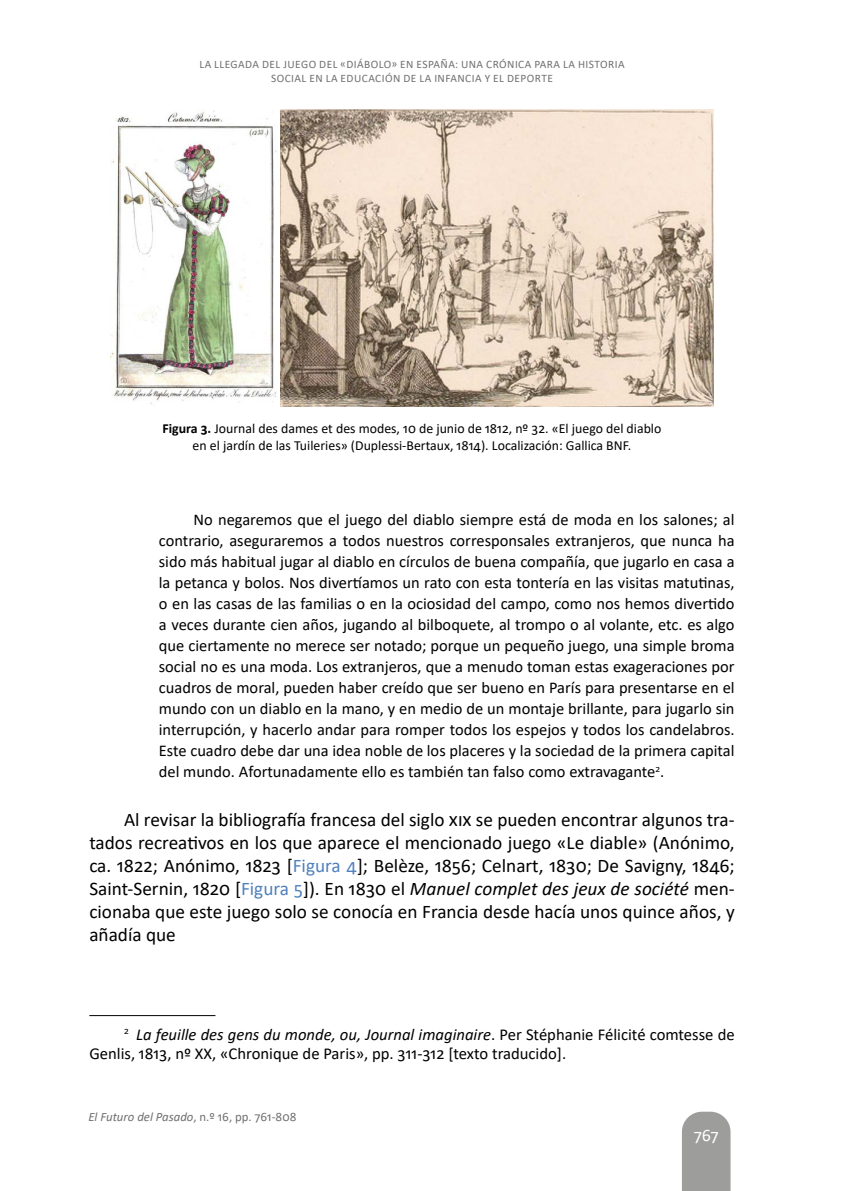
<style>
.page{position:relative;width:844px;height:1191px;background:#fff}
.page>*{position:absolute;margin:0;border:0;box-sizing:border-box;transform-origin:0 0}
.t1{font:19.25px/23.1px "Calibri";color:#000;text-align:justify}
.t2{font:17.5px "Calibri";color:#fff}
.t3{font:16.62px/19.9px "Calibri";color:#000}
.t4{font:16.45px/21px "Calibri";color:#000;text-align:justify}
.t5{font:13.83px/16.6px "Calibri";color:#000;text-align:center}
.t6{font:italic 12.78px "Calibri";color:#707070}
.t7{font:11.38px/13.7px "Calibri";letter-spacing:.04em;color:#707070;text-align:center}
.s1{font-weight:700}
.s2{color:#4f81bd}
.s3{font-style:italic}
.s4{font-style:normal}
</style>
<div class="page">
<svg style="left:682px;top:1111px;width:49px;height:80px;background:#a3a3a2"></svg>
<hr style="left:89px;top:1015px;width:126px;height:1px;background:#000">
<img style="left:110px;top:109px;width:603px;height:298px">
<p class="t7" style="left:199px;top:57px;width:426px">LA LLEGADA DEL JUEGO DEL «DIÁBOLO» EN ESPAÑA: UNA CRÓNICA PARA LA HISTORIA<br>SOCIAL EN LA EDUCACIÓN DE LA INFANCIA Y EL DEPORTE</p>
<p class="t5" style="left:162px;top:420px;width:500px"><span class="s1">Figura 3.</span> Journal des dames et des modes, 10 de junio de 1812, nº 32. «El juego del diablo en el jardín de las Tuileries» (Duplessi-Bertaux, 1814). Localización: Gallica BNF.</p>
<p class="t4" style="left:159px;top:509px;width:577px;text-indent:35px">No negaremos que el juego del diablo siempre está de moda en los salones; al contrario, aseguraremos a todos nuestros corresponsales extranjeros, que nunca ha sido más habitual jugar al diablo en círculos de buena compañía, que jugarlo en casa a la petanca y bolos. Nos divertíamos un rato con esta tontería en las visitas matutinas, o en las casas de las familias o en la ociosidad del campo, como nos hemos divertido a veces durante cien años, jugando al bilboquete, al trompo o al volante, etc. es algo que ciertamente no merece ser notado; porque un pequeño juego, una simple broma social no es una moda. Los extranjeros, que a menudo toman estas exageraciones por cuadros de moral, pueden haber creído que ser bueno en París para presentarse en el mundo con un diablo en la mano, y en medio de un montaje brillante, para jugarlo sin interrupción, y hacerlo andar para romper todos los espejos y todos los candelabros.<br>Este cuadro debe dar una idea noble de los placeres y la sociedad de la primera capital del mundo. Afortunadamente ello es también tan falso como extravagante<sup>2</sup>.</p>
<p class="t1" style="left:89px;top:807px;width:646px;text-indent:35px">Al revisar la bibliografía francesa del siglo xix se pueden encontrar algunos tra&shy;tados recreativos en los que aparece el mencionado juego «Le diable» (Anónimo, ca. 1822; Anónimo, 1823 [<span class="s2">Figura 4</span>]; Belèze, 1856; Celnart, 1830; De Savigny, 1846; Saint-Sernin, 1820 [<span class="s2">Figura 5</span>]). En 1830 el <span class="s3">Manuel complet des jeux de société</span> men&shy;cionaba que este juego solo se conocía en Francia desde hacía unos quince años, y añadía que</p>
<p class="t3" style="left:89px;top:1023px;width:646px;text-indent:35px"><sup>2</sup> <span class="s3">La feuille des gens du monde, ou, Journal imaginaire</span>. Per Stéphanie Félicité comtesse de<br>Genlis, 1813, nº XX, «Chronique de Paris», pp. 311-312 [texto traducido].</p>
<p class="t6" style="left:88px;top:1107px;width:209px">El Futuro del Pasado<span class="s4">, n.º 16, pp. 761-808</span></p>
<p class="t2" style="left:693px;top:1123px;width:26px">767</p>
</div>
